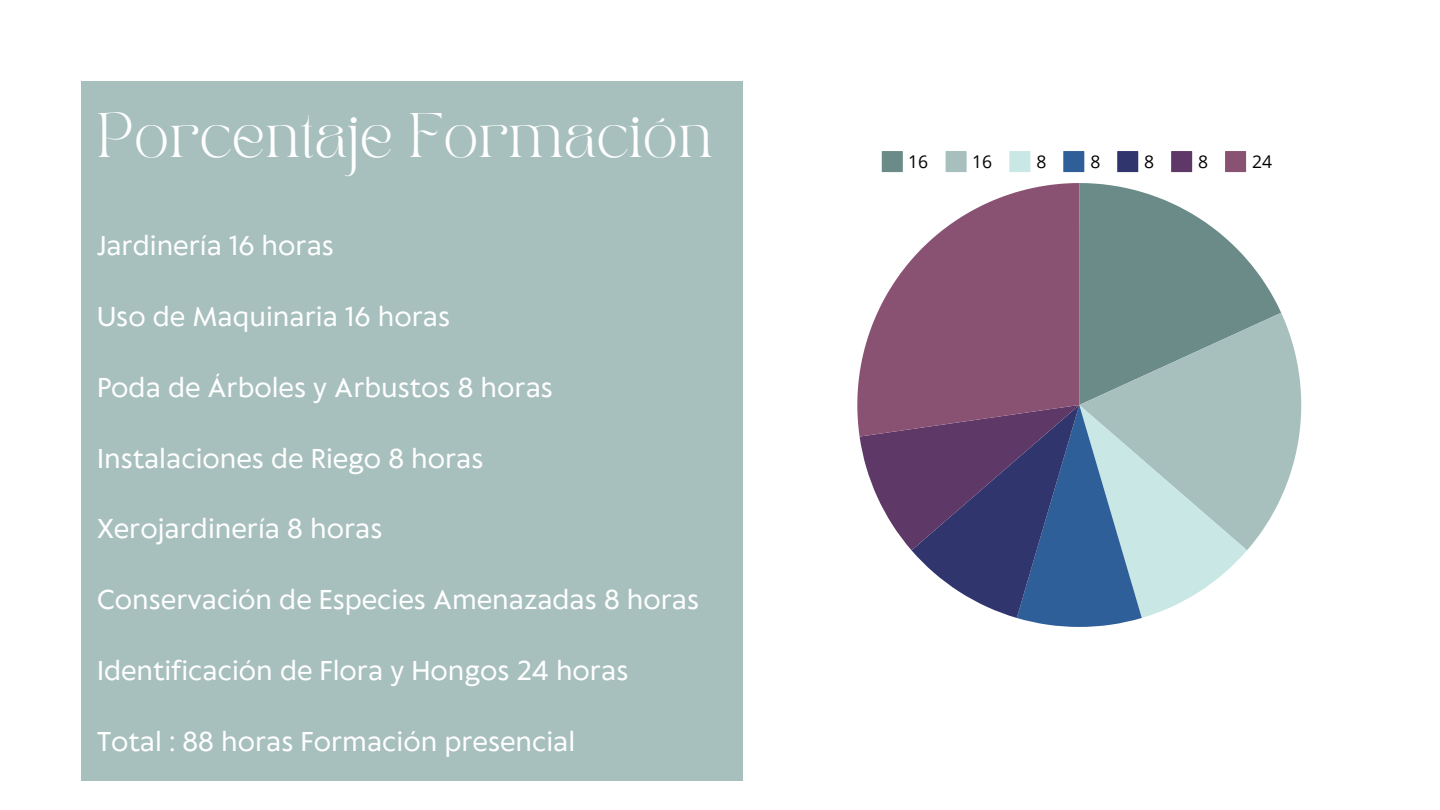
<style>
.page{position:relative;width:1440px;height:810px;background:#fff}
.page>*{position:absolute;margin:0;border:0;box-sizing:border-box;transform-origin:0 0}
.t1{font:44px "TAN PEARL Regular";color:#fff}
.t2{font:25.5px "Klein Text";color:#fff}
.t3{font:17.5px "Open Sans";color:#000}
</style>
<div class="page">
<div style="left:81px;top:81px;width:661px;height:700px;background:#a7c0bd"></div>
<svg style="left:882px;top:151px;width:21px;height:21px"></svg>
<svg style="left:946px;top:151px;width:21px;height:21px"></svg>
<svg style="left:1009px;top:151px;width:21px;height:21px"></svg>
<svg style="left:1063px;top:151px;width:21px;height:21px"></svg>
<svg style="left:1117px;top:151px;width:21px;height:21px"></svg>
<svg style="left:1171px;top:151px;width:21px;height:21px"></svg>
<svg style="left:1225px;top:151px;width:21px;height:21px"></svg>
<svg style="left:1281px;top:313px;width:20px;height:184px;fill:#a7c0bd"></svg>
<svg style="left:860px;top:183px;width:421px;height:444px"></svg>
<svg style="left:857px;top:183px;width:222px;height:254px;fill:#895273"></svg>
<p class="t1" style="left:97px;top:112px;width:617px">Porcentaje Formación</p>
<p class="t2" style="left:97px;top:233px;width:238px">Jardinería 16 horas</p>
<p class="t2" style="left:97px;top:303px;width:355px">Uso de Maquinaria 16 horas</p>
<p class="t2" style="left:97px;top:374px;width:457px">Poda de Árboles y Arbustos 8 horas</p>
<p class="t2" style="left:97px;top:445px;width:388px">Instalaciones de Riego 8 horas</p>
<p class="t2" style="left:97px;top:516px;width:287px">Xerojardinería 8 horas</p>
<p class="t2" style="left:97px;top:587px;width:604px">Conservación de Especies Amenazadas 8 horas</p>
<p class="t2" style="left:97px;top:658px;width:533px">Identificación de Flora y Hongos 24 horas</p>
<p class="t2" style="left:97px;top:729px;width:480px">Total : 88 horas Formación presencial</p>
<p class="t3" style="left:908px;top:149px;width:22px">16</p>
<p class="t3" style="left:972px;top:149px;width:22px">16</p>
<p class="t3" style="left:1036px;top:149px;width:12px">8</p>
<p class="t3" style="left:1090px;top:149px;width:12px">8</p>
<p class="t3" style="left:1144px;top:149px;width:12px">8</p>
<p class="t3" style="left:1198px;top:149px;width:12px">8</p>
<p class="t3" style="left:1252px;top:149px;width:22px">24</p>
</div>
